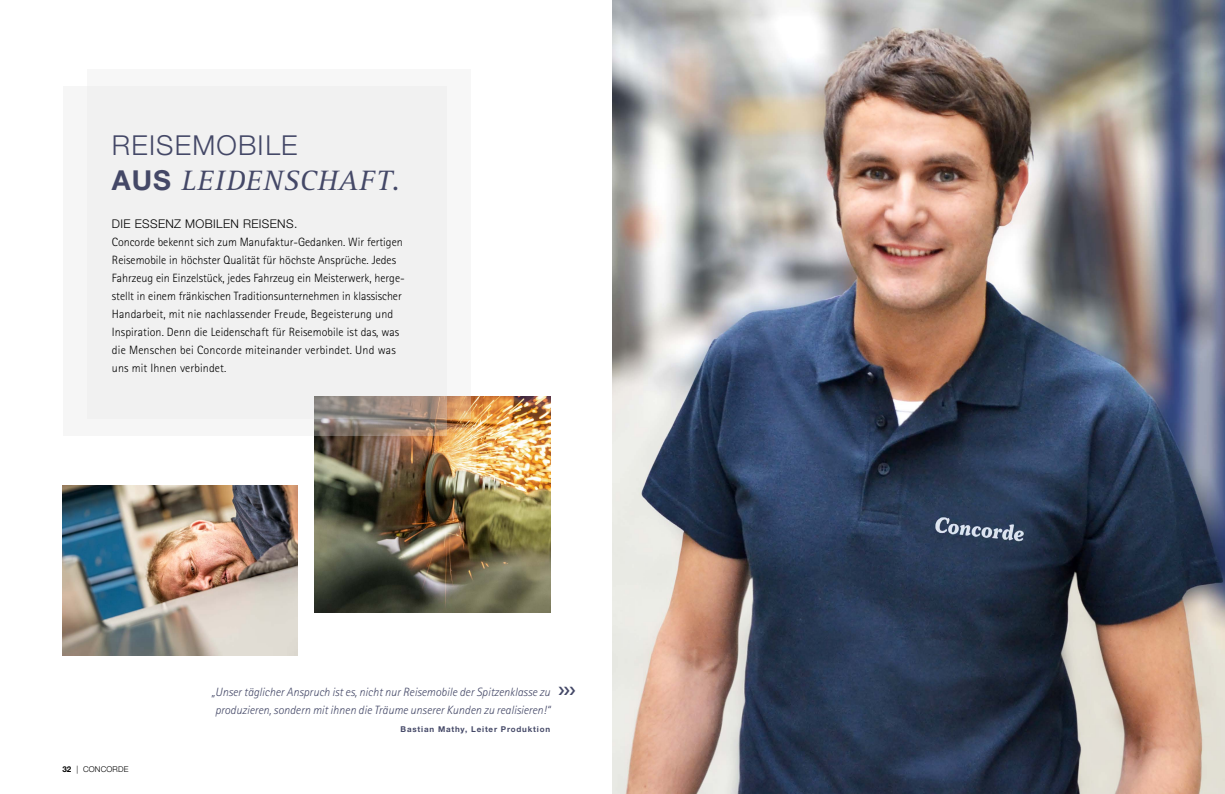
<style>
.page{position:relative;width:1225px;height:794px;background:#fff}
.page>*{position:absolute;margin:0;border:0;box-sizing:border-box;transform-origin:0 0}
.t1{font:italic 29px "Rotis Serif";letter-spacing:.04em;color:#444867}
.t2{font:300 27.5px "Helvetica Neue";letter-spacing:.04em;color:#444867}
.t3{font:300 12px/18px "Rotis Sans Serif";color:#000}
.t4{font:italic 300 12px/18px "Rotis Sans Serif";color:#444867;text-align:center}
.t5{font:300 12px "Helvetica Neue";letter-spacing:.03em;color:#000}
.t6{font:700 8px "Helvetica Neue";letter-spacing:.1em;color:#444867}
.t7{font:300 8px "Helvetica Neue";letter-spacing:.02em;color:#000}
.s1{font-family:"Helvetica Neue";font-weight:700;font-style:normal;font-size:27.5px}
.s2{font-weight:700}
</style>
<div class="page">
<img style="left:315px;top:397px;width:235px;height:215px">
<img style="left:62px;top:485px;width:236px;height:170px">
<img style="left:612px;top:0;width:613px;height:794px">
<svg style="left:87px;top:418px;width:359px;height:18px;fill:#f6f6f6"></svg>
<div style="left:87px;top:69px;width:384px;height:349px;background:#f1f1f1"></div>
<h2 class="t2" style="left:112px;top:129px;width:187px">REISEMOBILE</h2>
<h1 class="t1" style="left:112px;top:164px;width:289px"><span class="s1">AUS</span> LEIDENSCHAFT.</h1>
<p class="t5" style="left:112px;top:216px;width:187px">DIE ESSENZ MOBILEN REISENS.</p>
<p class="t3" style="left:112px;top:233px;width:294px">Concorde bekennt sich zum Manufaktur-Gedanken. Wir fertigen Reisemobile in höchster Qualität für höchste Ansprüche. Jedes Fahrzeug ein Einzelstück, jedes Fahrzeug ein Meisterwerk, herge&shy;stellt in einem fränkischen Traditionsunternehmen in klassischer Handarbeit, mit nie nachlassender Freude, Begeisterung und Inspiration. Denn die Leidenschaft für Reisemobile ist das, was die Menschen bei Concorde miteinander verbindet. Und was uns mit Ihnen verbindet.</p>
<p class="t7" style="left:62px;top:764px;width:68px"><span class="s2">32</span> | CONCORDE</p>
<p class="t4" style="left:211px;top:682px;width:340px">„Unser täglicher Anspruch ist es, nicht nur Reisemobile der Spitzenklasse zu produzieren, sondern mit ihnen die Träume unserer Kunden zu realisieren!“</p>
<p class="t6" style="left:401px;top:724px;width:151px">Bastian Mathy, Leiter Produktion</p>
</div>
